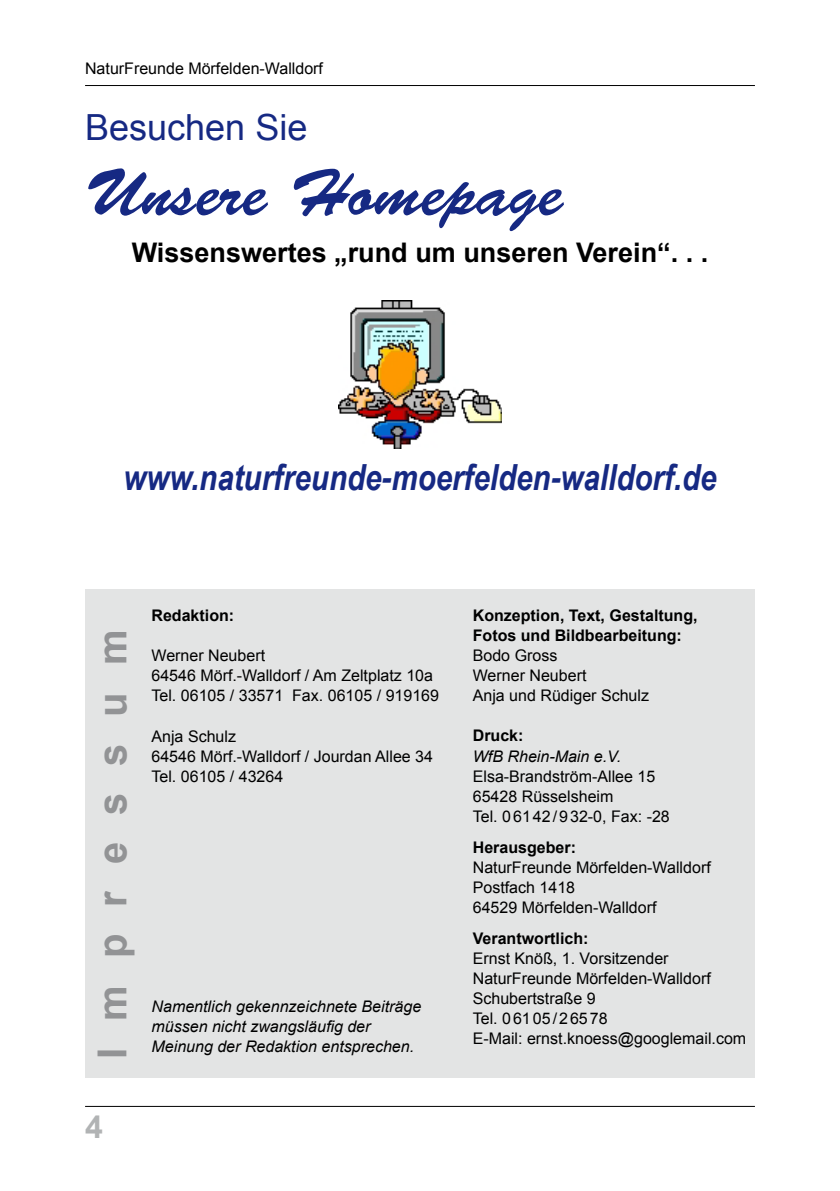
<style>
.page{position:relative;width:840px;height:1191px;background:#fff}
.page>*{position:absolute;margin:0;border:0;box-sizing:border-box;transform-origin:0 0}
.t1{font:66px "Brush Script Std";color:#162983}
.t2{font:700 40px "Arial";letter-spacing:.675em;color:#929395}
.t3{font:italic 700 36px "Arial Narrow";color:#162983}
.t4{font:36px "Arial";color:#162983}
.t5{font:700 32px "Arial";color:#b1b3b4}
.t6{font:700 27px "Arial";color:#000}
.t7{font:16px/20px "Arial";color:#000}
.t8{font:italic 16px/20px "Arial";color:#000}
.t9{font:700 16px/20px "Arial";color:#000}
</style>
<div class="page">
<hr style="left:85px;top:85px;width:669px;height:1px;background:#000">
<hr style="left:85px;top:1106px;width:669px;height:1px;background:#000">
<div style="left:85px;top:589px;width:669px;height:488px;background:#e3e4e4"></div>
<img style="left:339px;top:300px;width:162px;height:149px">
<p class="t7" style="left:85px;top:59px;width:239px">NaturFreunde Mörfelden-Walldorf</p>
<h3 class="t4" style="left:85px;top:103px;width:224px">Besuchen Sie</h3>
<h1 class="t1" style="left:85px;top:156px;width:479px">Unsere Homepage</h1>
<h3 class="t6" style="left:132px;top:234px;width:577px">Wissenswertes „rund um unseren Verein“. . .</h3>
<h3 class="t3" style="left:123px;top:450px;width:594px">www.naturfreunde-moerfelden-walldorf.de</h3>
<h2 class="t2" style="left:86px;top:1059px;width:431px;rotate:-90deg">Impressum</h2>
<p class="t9" style="left:151px;top:606px;width:84px">Redaktion:</p>
<p class="t7" style="left:151px;top:646px;width:289px">Werner Neubert<br>64546 Mörf.-Walldorf / Am Zeltplatz 10a<br>Tel. 06105 / 33571 Fax. 06105 / 919169</p>
<p class="t7" style="left:151px;top:726px;width:283px">Anja Schulz<br>64546 Mörf.-Walldorf / Jourdan Allee 34<br>Tel. 06105 / 43264</p>
<p class="t8" style="left:151px;top:996px;width:271px">Namentlich gekennzeichnete Beiträge müssen nicht zwangsläufig der<br>Meinung der Redaktion entsprechen.</p>
<h3 class="t5" style="left:85px;top:1105px;width:19px">4</h3>
<p class="t9" style="left:472px;top:606px;width:226px">Konzeption, Text, Gestaltung,<br>Fotos und Bildbearbeitung:</p>
<p class="t7" style="left:472px;top:646px;width:178px">Bodo Gross<br>Werner Neubert<br>Anja und Rüdiger Schulz</p>
<p class="t9" style="left:472px;top:726px;width:52px">Druck:</p>
<p class="t8" style="left:472px;top:746px;width:150px">WfB Rhein-Main e.V.</p>
<p class="t7" style="left:472px;top:766px;width:198px">Elsa-Brandström-Allee 15<br>65428 Rüsselsheim<br>Tel. 06142/932-0, Fax: -28</p>
<p class="t9" style="left:472px;top:837px;width:105px">Herausgeber:</p>
<p class="t7" style="left:472px;top:857px;width:239px">NaturFreunde Mörfelden-Walldorf<br>Postfach 1418<br>64529 Mörfelden-Walldorf</p>
<p class="t9" style="left:472px;top:929px;width:117px">Verantwortlich:</p>
<p class="t7" style="left:472px;top:948px;width:275px">Ernst Knöß, 1. Vorsitzender<br>NaturFreunde Mörfelden-Walldorf<br>Schubertstraße 9<br>Tel. 06105/26578<br>E-Mail: ernst.knoess@googlemail.com</p>
</div>
